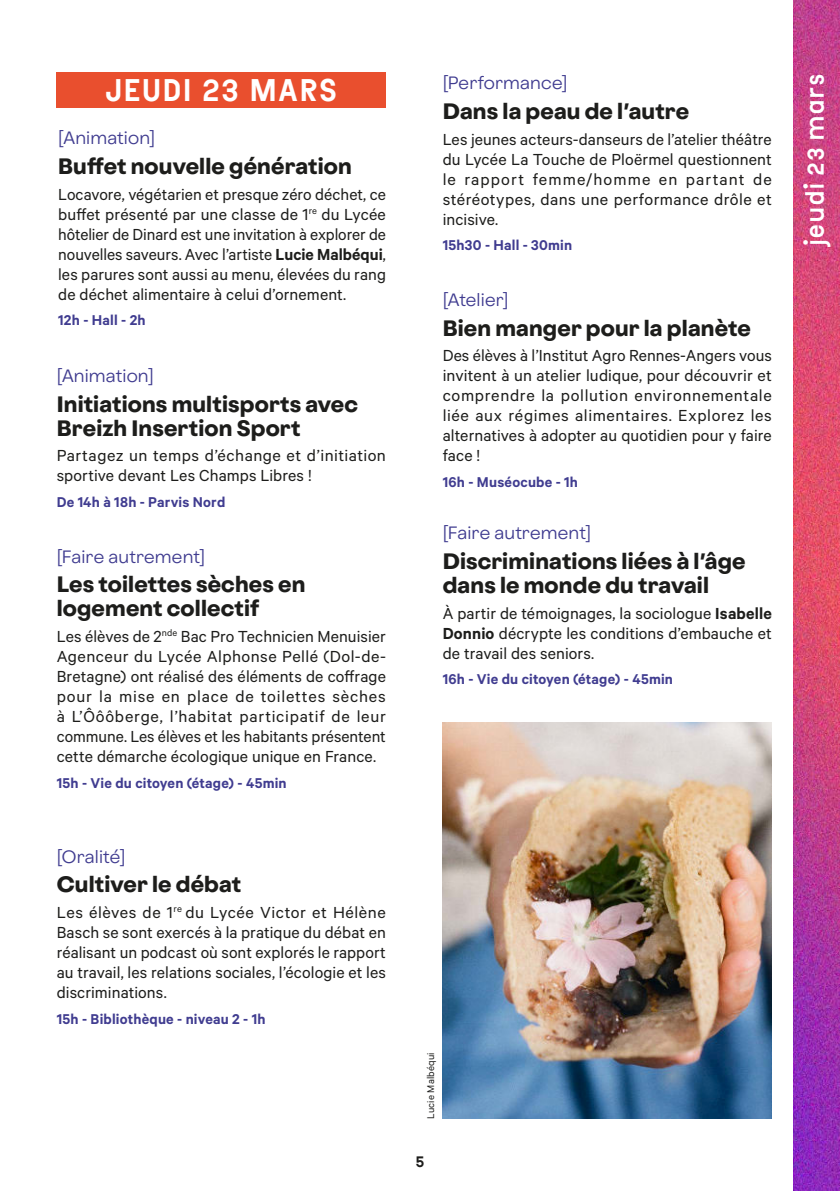
<style>
.page{position:relative;width:840px;height:1191px;background:#fff}
.page>*{position:absolute;margin:0;border:0;box-sizing:border-box;transform-origin:0 0}
.t1{font:36px "Turfu";letter-spacing:.01em;color:#fff}
.t2{font:27px "Turfu";letter-spacing:.005em;color:#fff}
.t3{font:700 20px/24px "Oldschool Grotesk";letter-spacing:.01em;color:#1d1d1b}
.t4{font:18px/20px "Calibre";letter-spacing:.005em;color:#1d1d1b;text-align:justify}
.t5{font:18px "Turfu";color:#1d1d1b}
.t6{font:600 16px "Calibre";letter-spacing:.01em;color:#403c90}
.t7{font:300 16px "Oldschool Grotesk";letter-spacing:.01em;color:#403c90}
.t8{font:11px "Calibre";letter-spacing:.015em;color:#1d1d1b}
.s1{font-weight:600}
</style>
<div class="page">
<img style="left:793px;top:0;width:46px;height:1191px">
<img style="left:442px;top:722px;width:329px;height:397px">
<div style="left:57px;top:72px;width:329px;height:35px;background:#e94f2e"></div>
<p class="t7" style="left:442px;top:75px;width:126px">[Performance]</p>
<p class="t3" style="left:442px;top:101px;width:248px">Dans la peau de l’autre</p>
<p class="t4" style="left:442px;top:129px;width:330px">Les jeunes acteurs-danseurs de l’atelier théâtre du Lycée La Touche de Ploërmel questionnent le rapport femme/homme en partant de stéréotypes, dans une performance drôle et incisive.</p>
<p class="t6" style="left:442px;top:237px;width:131px">15h30 - Hall - 30min</p>
<h1 class="t1" style="left:105px;top:74px;width:234px">JEUDI 23 MARS</h1>
<h2 class="t2" style="left:803px;top:246px;width:173px;rotate:-90deg">jeudi 23 mars</h2>
<p class="t7" style="left:58px;top:130px;width:98px">[Animation]</p>
<p class="t3" style="left:58px;top:153px;width:295px">Buffet nouvelle génération</p>
<p class="t4" style="left:58px;top:184px;width:329px">Locavore, végétarien et presque zéro déchet, ce buffet présenté par une classe de 1<sup>re</sup> du Lycée hôtelier de Dinard est une invitation à explorer de nouvelles saveurs. Avec l’artiste <span class="s1">Lucie Malbéqui</span>, les parures sont aussi au menu, élevées du rang de déchet alimentaire à celui d’ornement.</p>
<p class="t6" style="left:58px;top:313px;width:89px">12h - Hall - 2h</p>
<p class="t7" style="left:442px;top:292px;width:67px">[Atelier]</p>
<p class="t3" style="left:442px;top:317px;width:309px">Bien manger pour la planète</p>
<p class="t4" style="left:442px;top:346px;width:330px">Des élèves à l’Institut Agro Rennes-Angers vous invitent à un atelier ludique, pour découvrir et comprendre la pollution environnementale liée aux régimes alimentaires. Explorez les alternatives à adopter au quotidien pour y faire face !</p>
<p class="t6" style="left:442px;top:474px;width:137px">16h - Muséocube - 1h</p>
<p class="t7" style="left:57px;top:368px;width:98px">[Animation]</p>
<p class="t3" style="left:57px;top:393px;width:302px">Initiations multisports avec<br>Breizh Insertion Sport</p>
<p class="t4" style="left:57px;top:446px;width:330px">Partagez un temps d’échange et d’initiation sportive devant Les Champs Libres !</p>
<p class="t6" style="left:57px;top:494px;width:170px">De 14h à 18h - Parvis Nord</p>
<p class="t7" style="left:57px;top:548px;width:150px">[Faire autrement]</p>
<p class="t3" style="left:57px;top:574px;width:250px">Les toilettes sèches en logement collectif</p>
<p class="t4" style="left:57px;top:626px;width:330px">Les élèves de 2<sup>nde</sup> Bac Pro Technicien Menuisier Agenceur du Lycée Alphonse Pellé (Dol-de-Bretagne) ont réalisé des éléments de coffrage pour la mise en place de toilettes sèches à L’Ôôôberge, l’habitat participatif de leur commune. Les élèves et les habitants présentent cette démarche écologique unique en France.</p>
<p class="t6" style="left:57px;top:775px;width:231px">15h - Vie du citoyen (étage) - 45min</p>
<p class="t7" style="left:57px;top:848px;width:70px">[Oralité]</p>
<p class="t3" style="left:57px;top:874px;width:186px">Cultiver le débat</p>
<p class="t4" style="left:57px;top:902px;width:330px">Les élèves de 1<sup>re</sup> du Lycée Victor et Hélène Basch se sont exercés à la pratique du débat en réalisant un podcast où sont explorés le rapport au travail, les relations sociales, l’écologie et les discriminations.</p>
<p class="t6" style="left:57px;top:1011px;width:210px">15h - Bibliothèque - niveau 2 - 1h</p>
<p class="t7" style="left:442px;top:525px;width:150px">[Faire autrement]</p>
<p class="t3" style="left:442px;top:550px;width:304px">Discriminations liées à l’âge dans le monde du travail</p>
<p class="t4" style="left:442px;top:603px;width:330px">À partir de témoignages, la sociologue <span class="s1">Isabelle Donnio</span> décrypte les conditions d’embauche et de travail des seniors.</p>
<p class="t6" style="left:442px;top:671px;width:232px">16h - Vie du citoyen (étage) - 45min</p>
<p class="t8" style="left:425px;top:1119px;width:68px;rotate:-90deg">Lucie Malbéqui</p>
<p class="t5" style="left:415px;top:1153px;width:10px">5</p>
</div>
